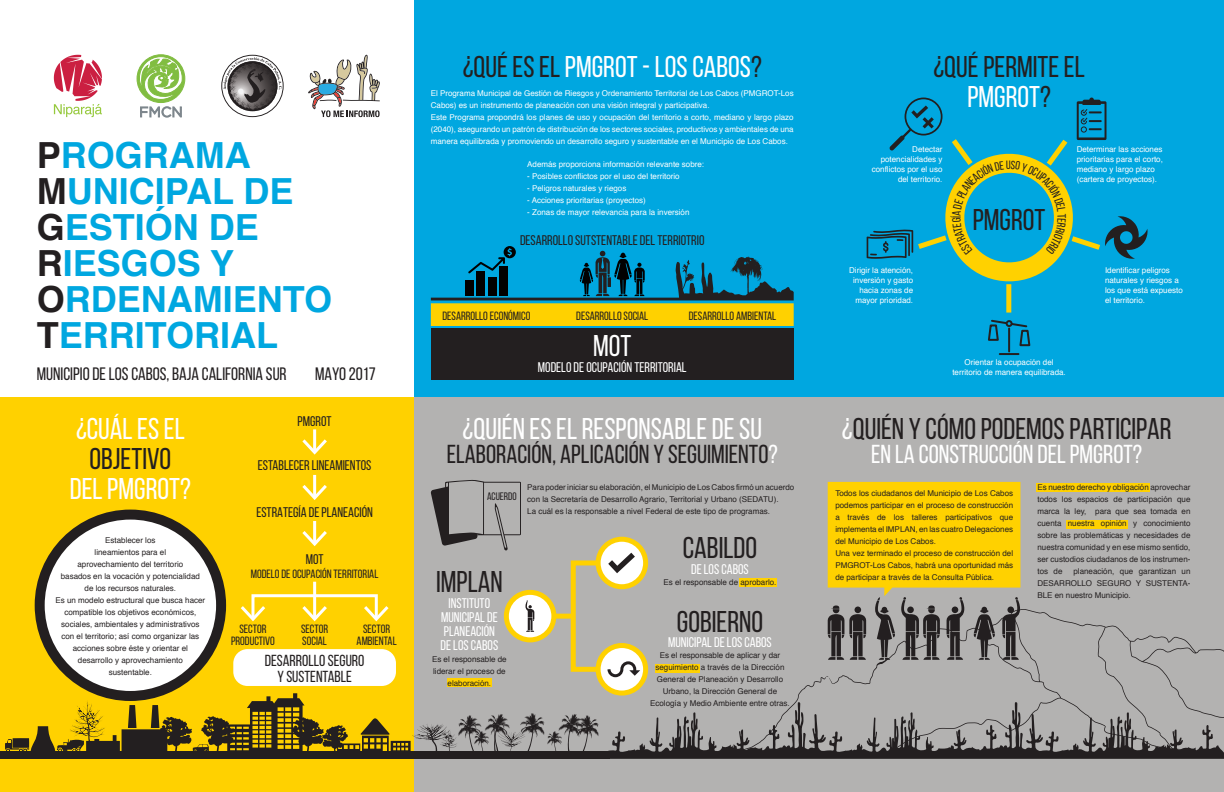
<style>
.page{position:relative;width:1224px;height:792px;background:#fff}
.page>*{position:absolute;margin:0;border:0;box-sizing:border-box;transform-origin:0 0}
.t1{font:700 36px/36px "Helvetica";color:#00a7e0}
.t2{font:30px/30px "Bebas Neue";color:#231f20;text-align:center}
.t3{font:30px "Bebas Neue";color:#fff}
.t4{font:26px "Bebas Neue";color:#231f20}
.t5{font:26px "Bebas Neue";color:#fff}
.t6{font:18px "Bebas Neue";color:#231f20}
.t7{font:16px/16px "Bebas Neue";color:#231f20;text-align:center}
.t8{font:14px/14px "Bebas Neue";color:#fff;text-align:center}
.t9{font:14px "Bebas Neue";color:#231f20}
.t10{font:12px/12px "Bebas Neue";color:#231f20;text-align:center}
.t11{font:10.8px "Bebas Neue";color:#231f20}
.t12{font:8px/12px "Helvetica";color:#231f20;text-align:center}
.t13{font:8px/10px "Helvetica";color:#fff}
.s1{color:#231f20}
.s2{color:#fff}
</style>
<div class="page">
<div style="left:414px;top:396px;width:810px;height:396px;background:#b3b2b1"></div>
<div style="left:0;top:396px;width:414px;height:396px;background:#ffd100"></div>
<div style="left:414px;top:0;width:810px;height:396px;background:#00a7e0"></div>
<svg style="left:608px;top:712px;width:616px;height:47px"></svg>
<svg style="left:699px;top:609px;width:525px;height:148px"></svg>
<div style="left:1px;top:752px;width:609px;height:7px;background:#231f20"></div>
<svg style="left:5px;top:693px;width:594px;height:59px"></svg>
<div style="left:40px;top:515px;width:181px;height:181px;background:#fff;border-radius:50%"></div>
<div style="left:35px;top:510px;width:191px;height:191px;border:10px solid #231f20;border-radius:50%"></div>
<div style="left:431px;top:303px;width:363px;height:23px;background:#ffd100"></div>
<svg style="left:598px;top:539px;width:48px;height:48px"></svg>
<div style="left:596px;top:537px;width:52px;height:52px;border:5px solid #ffd100;border-radius:50%"></div>
<svg style="left:598px;top:646px;width:48px;height:47px"></svg>
<div style="left:596px;top:643px;width:52px;height:53px;border:5px solid #ffd100;border-radius:50%"></div>
<svg style="left:506px;top:592px;width:48px;height:48px"></svg>
<div style="left:504px;top:590px;width:52px;height:52px;border:5px solid #ffd100;border-radius:50%"></div>
<div style="left:740px;top:578px;width:37px;height:9px;background:#ffd100"></div>
<div style="left:1036px;top:483px;width:114px;height:9px;background:#ffd100"></div>
<div style="left:1066px;top:520px;width:62px;height:9px;background:#ffd100"></div>
<div style="left:655px;top:664px;width:44px;height:9px;background:#ffd100"></div>
<div style="left:447px;top:678px;width:45px;height:9px;background:#ffd100"></div>
<svg style="left:431px;top:480px;width:90px;height:71px"></svg>
<svg style="left:827px;top:482px;width:193px;height:178px"></svg>
<div style="left:431px;top:329px;width:363px;height:51px;background:#231f20"></div>
<div style="left:1006px;top:284px;width:5px;height:29px;background:#ffd100"></div>
<svg style="left:431px;top:246px;width:363px;height:54px"></svg>
<hr style="left:1008px;top:328px;width:2px;height:23px;background:#231f20">
<svg style="left:1000px;top:353px;width:18px;height:2px"></svg>
<svg style="left:988px;top:319px;width:43px;height:28px"></svg>
<div style="left:554px;top:614px;width:19px;height:5px;background:#ffd100"></div>
<div style="left:571px;top:560px;width:30px;height:112px;border:5px solid #ffd100"></div>
<div style="left:251px;top:594px;width:127px;height:26px;border:3px solid #fff"></div>
<svg style="left:241px;top:606px;width:24px;height:15px"></svg>
<svg style="left:364px;top:606px;width:25px;height:15px"></svg>
<svg style="left:525px;top:600px;width:9px;height:32px"></svg>
<svg style="left:608px;top:553px;width:27px;height:20px"></svg>
<hr style="left:313px;top:429px;width:3px;height:22px;background:#fff">
<svg style="left:302px;top:439px;width:25px;height:16px"></svg>
<hr style="left:313px;top:475px;width:3px;height:22px;background:#fff">
<svg style="left:302px;top:485px;width:25px;height:15px"></svg>
<hr style="left:313px;top:521px;width:3px;height:22px;background:#fff">
<svg style="left:302px;top:531px;width:25px;height:15px"></svg>
<hr style="left:313px;top:582px;width:3px;height:36px;background:#fff">
<svg style="left:302px;top:606px;width:25px;height:15px"></svg>
<svg style="left:606px;top:660px;width:34px;height:19px"></svg>
<div style="left:233px;top:649px;width:163px;height:37px;background:#fff;border-radius:14px"></div>
<svg style="left:136px;top:54px;width:50px;height:64px"></svg>
<svg style="left:54px;top:55px;width:48px;height:62px"></svg>
<svg style="left:221px;top:55px;width:63px;height:62px"></svg>
<svg style="left:308px;top:55px;width:72px;height:62px"></svg>
<svg style="left:867px;top:98px;width:281px;height:190px"></svg>
<h1 class="t1" style="left:37px;top:138px;width:297px"><span class="s1">P</span>ROGRAMA<br><span class="s1">M</span>UNICIPAL DE<br><span class="s1">G</span>ESTIÓN DE<br><span class="s1">R</span>IESGOS Y<br><span class="s1">O</span>RDENAMIENTO<br><span class="s1">T</span>ERRITORIAL</h1>
<h3 class="t6" style="left:37px;top:364px;width:251px">MUNICIPIO DE LOS CABOS, BAJA CALIFORNIA SUR</h3>
<h3 class="t6" style="left:315px;top:364px;width:62px">MAYO 2017</h3>
<h2 class="t3" style="left:76px;top:413px;width:110px">¿CUÁL ES EL</h2>
<h2 class="t2" style="left:90px;top:444px;width:83px">OBJETIVO</h2>
<h2 class="t3" style="left:70px;top:473px;width:123px">DEL PMGROT?</h2>
<p class="t12" style="left:55px;top:535px;width:151px">Establecer los<br>lineamientos para el<br>aprovechamiento del territorio<br>basados en la vocación y potencialidad de los recursos naturales.<br>Es un modelo estructural que busca hacer compatible los objetivos económicos, sociales, ambientales y administrativos con el territorio; así como organizar las acciones sobre éste y orientar el desarrollo y aprovechamiento sustentable.</p>
<h3 class="t9" style="left:298px;top:413px;width:35px">PMGROT</h3>
<h3 class="t9" style="left:258px;top:457px;width:115px">ESTABLECER LINEAMIENTOS</h3>
<h3 class="t9" style="left:256px;top:504px;width:118px">ESTRATEGÍA DE PLANEACIÓN</h3>
<h3 class="t9" style="left:306px;top:551px;width:19px">MOT</h3>
<h3 class="t10" style="left:251px;top:568px;width:129px">MODELO DE OCUPACIÓN TERRITORIAL</h3>
<h3 class="t10" style="left:231px;top:623px;width:45px">SECTOR<br>PRODUCTIVO</h3>
<h3 class="t10" style="left:301px;top:623px;width:29px;text-align:left">SECTOR<br>SOCIAL</h3>
<h3 class="t10" style="left:357px;top:623px;width:42px">SECTOR<br>AMBIENTAL</h3>
<h3 class="t7" style="left:265px;top:653px;width:101px">DESARROLLO SEGURO<br>Y SUSTENTABLE</h3>
<h2 class="t3" style="left:463px;top:50px;width:301px"><span class="s1">¿QUÉ ES EL</span> PMGROT - LOS CABOS<span class="s1">?</span></h2>
<h2 class="t2" style="left:933px;top:51px;width:153px">¿QUÉ PERMITE EL<br><span class="s2">PMGROT</span>?</h2>
<p class="t13" style="left:431px;top:88px;width:364px;line-height:12px">El Programa Municipal de Gestión de Riesgos y Ordenamiento Territorial de Los Cabos (PMGROT-Los Cabos) es un instrumento de planeación con una visión integral y participativa.<br>Este Programa propondrá los planes de uso y ocupación del territorio a corto, mediano y largo plazo (2040), asegurando un patrón de distribución de los sectores sociales, productivos y ambientales de una manera equilibrada y promoviendo un desarrollo seguro y sustentable en el Municipio de Los Cabos.</p>
<p class="t13" style="left:527px;top:160px;width:178px">Además proporciona información relevante sobre:</p>
<p class="t13" style="left:527px;top:172px;width:154px">- Posibles conflictos por el uso del territorio</p>
<p class="t13" style="left:527px;top:184px;width:101px">- Peligros naturales y riegos</p>
<p class="t13" style="left:527px;top:196px;width:120px">- Acciones prioritarias (proyectos)</p>
<p class="t13" style="left:527px;top:208px;width:164px">- Zonas de mayor relevancia para la inversión</p>
<p class="t13" style="left:872px;top:144px;width:72px;text-align:right">Detectar potencialidades y conflictos por el uso del territorio.</p>
<p class="t13" style="left:1077px;top:144px;width:88px">Determinar las acciones prioritarias para el corto, mediano y largo plazo (cartera de proyectos).</p>
<h2 class="t2" style="left:973px;top:204px;width:74px">PMGROT</h2>
<h3 class="t9" style="left:520px;top:233px;width:186px">DESARROLLO SUTSTENTABLE DEL TERRIOTRIO</h3>
<h3 class="t10" style="left:442px;top:310px;width:89px">DESARROLLO ECONÓMICO</h3>
<h3 class="t10" style="left:576px;top:310px;width:74px">DESARROLLO SOCIAL</h3>
<h3 class="t10" style="left:689px;top:310px;width:89px">DESARROLLO AMBIENTAL</h3>
<h3 class="t8" style="left:538px;top:360px;width:150px">MODELO DE OCUPACIÓN TERRITORIAL</h3>
<h2 class="t3" style="left:593px;top:330px;width:40px">MOT</h2>
<h2 class="t3" style="left:463px;top:413px;width:301px">¿QUIÉN ES EL RESPONSABLE DE SU</h2>
<h3 class="t4" style="left:447px;top:440px;width:333px">ELABORACIÓN, APLICACIÓN Y SEGUIMIENTO<span class="s2">?</span></h3>
<h3 class="t11" style="left:487px;top:491px;width:31px">ACUERDO</h3>
<h2 class="t2" style="left:436px;top:566px;width:68px">IMPLAN</h2>
<h3 class="t8" style="left:441px;top:596px;width:59px">INSTITUTO<br>MUNICIPAL DE<br>PLANEACIÓN<br>DE LOS CABOS</h3>
<p class="t12" style="left:432px;top:653px;width:76px">Es el responsable de liderar el proceso de elaboración.</p>
<p class="t12" style="left:527px;top:482px;width:269px;text-align:left">Para poder iniciar su elaboración, el Municipio de Los Cabos firmó un acuerdo con la Secretaría de Desarrollo Agrario, Territorial y Urbano (SEDATU).<br>La cuál es la responsable a nivel Federal de este tipo de programas.</p>
<h2 class="t2" style="left:683px;top:533px;width:76px">CABILDO</h2>
<p class="t12" style="left:664px;top:577px;width:114px">Es el responsable de aprobarlo.</p>
<h3 class="t8" style="left:691px;top:562px;width:59px">DE LOS CABOS</h3>
<h2 class="t2" style="left:677px;top:606px;width:88px">GOBIERNO</h2>
<p class="t12" style="left:650px;top:650px;width:141px">Es el responsable de aplicar y dar seguimiento a través de la Dirección General de Planeación y Desarrollo Urbano, la Dirección General de Ecología y Medio Ambiente entre otras.</p>
<h3 class="t8" style="left:668px;top:635px;width:105px">MUNICIPAL DE LOS CABOS</h3>
<p class="t13" style="left:849px;top:266px;width:66px;text-align:right">Dirigir la atención, inversión y gasto hacia zonas de mayor prioridad.</p>
<p class="t13" style="left:952px;top:358px;width:115px;text-align:center">Orientar la ocupación del territorio de manera equilibrada.</p>
<p class="t13" style="left:1105px;top:266px;width:79px">Identificar peligros naturales y riesgos a los que está expuesto el territorio.</p>
<h2 class="t2" style="left:842px;top:414px;width:331px"><span class="s2">¿</span>QUIÉN Y CÓMO PODEMOS PARTICIPAR</h2>
<h3 class="t5" style="left:871px;top:440px;width:273px">EN LA CONSTRUCCIÓN DEL PMGROT?</h3>
<p class="t12" style="left:835px;top:487px;width:179px;text-align:left">Todos los ciudadanos del Municipio de Los Cabos podemos participar en el proceso de construcción a través de los talleres participativos que implementa el IMPLAN, en las cuatro Delegaciones del Municipio de Los Cabos.<br>Una vez terminado el proceso de construcción del PMGROT-Los Cabos, habrá una oportunidad más de participar a través de la Consulta Pública.</p>
<p class="t12" style="left:1037px;top:482px;width:155px;text-align:justify">Es nuestro derecho y obligación aprovechar todos los espacios de participación que marca la ley, para que sea tomada en cuenta nuestra opinión y conocimiento sobre las problemáticas y necesidades de nuestra comunidad y en ese mismo sentido, ser custodios ciudadanos de los instrumen&shy;tos de</p>
<p class="t12" style="left:1037px;top:566px;width:155px;text-align:justify;text-indent:36px">planeación, que garantizan un DESARROLLO SEGURO Y SUSTENTA-BLE en nuestro Municipio.</p>
</div>
